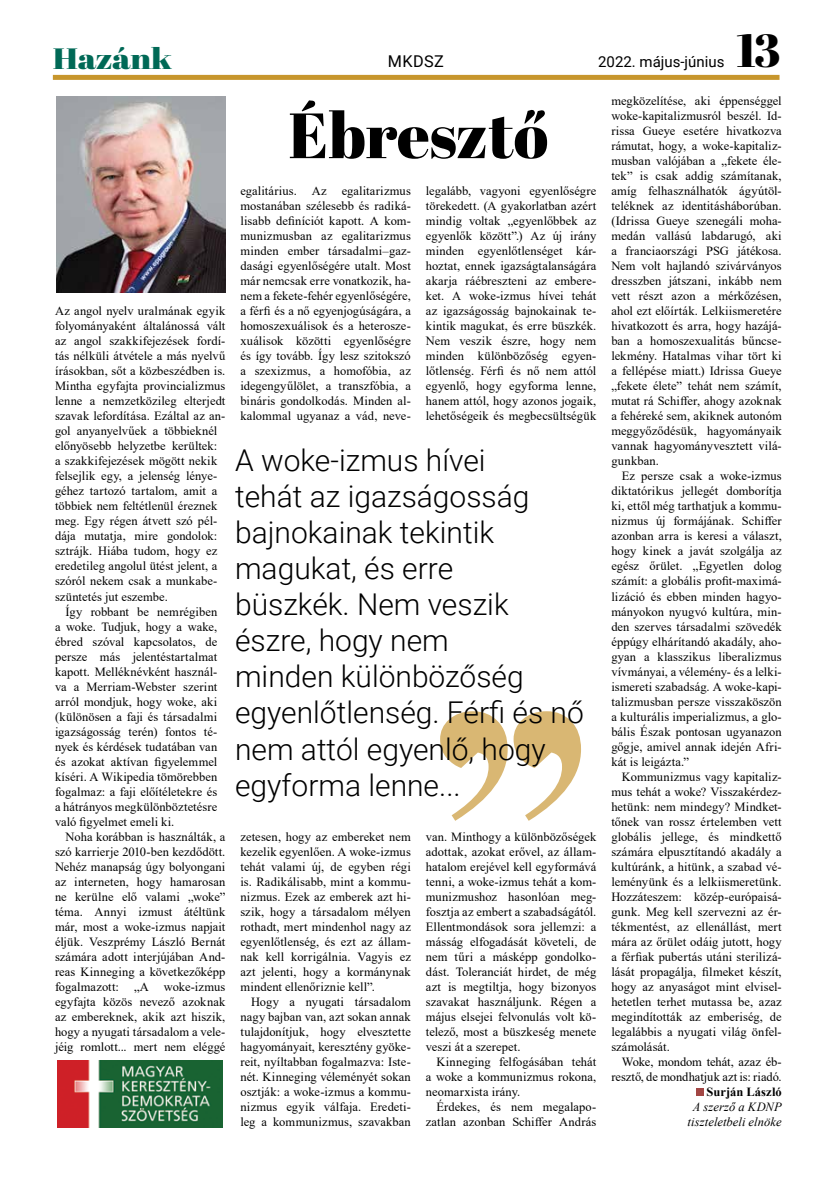
<style>
.page{position:relative;width:833px;height:1188px;background:#fff}
.page>*{position:absolute;margin:0;border:0;box-sizing:border-box;transform-origin:0 0}
.t1{font:396.88px "Abril Fatface";color:#d9b773}
.t2{font:63.75px "Abril Fatface";color:#000}
.t3{font:46.25px "Abril Fatface";color:#000}
.t4{font:300 30px/36px "Roboto";color:#000}
.t5{font:29.38px "Abril Fatface";letter-spacing:-.01em;color:#006956;scale:1.15 1}
.t6{font:16.25px "Roboto";letter-spacing:.02em;color:#000}
.t7{font:15px "Roboto";color:#000}
.t8{font:12.5px/15px "Times New Roman";letter-spacing:.005em;color:#000;text-align:justify}
.t9{font:italic 12.5px/15px "Times New Roman";letter-spacing:.005em;color:#000;text-align:center}
.t10{font:700 12.5px "Times New Roman";letter-spacing:.005em;color:#000}
</style>
<div class="page">
<div style="left:53px;top:75px;width:726px;height:5px;background:#c7962c"></div>
<div style="left:696px;top:1088px;width:7px;height:7px;background:#a24644"></div>
<img style="left:57px;top:96px;width:168px;height:196px">
<img style="left:57px;top:1060px;width:165px;height:66px">
<h3 class="t5" style="left:53px;top:38px;width:105px">Hazánk</h3>
<h3 class="t6" style="left:388px;top:50px;width:57px">MKDSZ</h3>
<p class="t7" style="left:598px;top:51px;width:128px">2022. május-június</p>
<h3 class="t3" style="left:736px;top:18px;width:46px">13</h3>
<h2 class="t2" style="left:288px;top:91px;width:261px">Ébresztő</h2>
<p class="t8" style="left:55px;top:303px;width:172px;text-align:left">Az angol nyelv uralmának egyik folyományaként általánossá vált az angol szakkifejezések fordí&shy;tás nélküli átvétele a más nyelvű írásokban, sőt a közbeszédben is.<br>Mintha egyfajta provincializmus lenne a nemzetközileg elterjedt szavak lefordítása. Ezáltal az an&shy;gol anyanyelvűek a többieknél előnyösebb helyzetbe kerültek: a szakkifejezések mögött nekik felsejlik egy, a jelenség lénye&shy;géhez tartozó tartalom, amit a többiek nem feltétlenül éreznek meg. Egy régen átvett szó pél&shy;dája mutatja, mire gondolok: sztrájk. Hiába tudom, hogy ez eredetileg angolul ütést jelent, a szóról nekem csak a munkabe&shy;szüntetés jut eszembe.</p>
<p class="t8" style="left:55px;top:603px;width:164px;text-indent:11px">Így robbant be nemrégiben a woke. Tudjuk, hogy a wake, ébred szóval kapcsolatos, de persze más jelentéstartalmat kapott. Melléknévként használ&shy;va a Merriam-Webster szerint arról mondjuk, hogy woke, aki (különösen a faji és társadalmi igazságosság terén) fontos té&shy;nyek és kérdések tudatában van és azokat aktívan figyelemmel kíséri. A Wikipedia tömörebben fogalmaz: a faji előítéletekre és a hátrányos megkülönböztetésre való figyelmet emeli ki.</p>
<p class="t8" style="left:55px;top:828px;width:172px;text-indent:11px">Noha korábban is használták, a szó karrierje 2010-ben kezdődött.<br>Nehéz manapság úgy bolyongani az interneten, hogy hamarosan ne kerülne elő valami „woke” téma. Annyi izmust átéltünk már, most a woke-izmus napjait éljük. Veszprémy László Bernát számára adott interjújában And&shy;reas Kinneging a következőképp fogalmazott: „A woke-izmus egyfajta közös nevező azoknak az embereknek, akik azt hiszik, hogy a nyugati társadalom a vele&shy;jéig romlott... mert nem eléggé</p>
<p class="t8" style="left:240px;top:183px;width:172px">egalitárius. Az egalitarizmus mostanában szélesebb és radiká&shy;lisabb definíciót kapott. A kom&shy;munizmusban az egalitarizmus minden ember társadalmi–gaz&shy;dasági egyenlőségére utalt. Most már nemcsak erre vonatkozik, ha&shy;nem a fekete-fehér egyenlőségére, a férfi és a nő egyenjogúságára, a homoszexuálisok és a heterosze&shy;xuálisok közötti egyenlőségre és így tovább. Így lesz szitokszó a szexizmus, a homofóbia, az idegengyűlölet, a transzfóbia, a bináris gondolkodás. Minden al&shy;kalommal ugyanaz a vád, neve-</p>
<p class="t8" style="left:426px;top:183px;width:172px">legalább, vagyoni egyenlőségre törekedett. (A gyakorlatban azért mindig voltak „egyenlőbbek az egyenlők között”.) Az új irány minden egyenlőtlenséget kár&shy;hoztat, ennek igazságtalanságára akarja ráébreszteni az embere&shy;ket. A woke-izmus hívei tehát az igazságosság bajnokainak te&shy;kintik magukat, és erre büszkék.<br>Nem veszik észre, hogy nem minden különbözőség egyen&shy;lőtlenség. Férfi és nő nem attól egyenlő, hogy egyforma lenne, hanem attól, hogy azonos jogaik, lehetőségeik és megbecsültségük</p>
<h3 class="t4" style="left:235px;top:441px;width:350px">A woke-izmus hívei<br>tehát az igazságosság bajnokainak tekintik magukat, és erre<br>büszkék. Nem veszik észre, hogy nem<br>minden különbözőség egyenlőtlenség. Férfi és nő nem attól egyenlő, hogy egyforma lenne...</h3>
<h1 class="t1" style="left:422px;top:342px;width:178px">„</h1>
<p class="t8" style="left:240px;top:828px;width:172px">zetesen, hogy az embereket nem kezelik egyenlően. A woke-izmus tehát valami új, de egyben régi is. Radikálisabb, mint a kommu&shy;nizmus. Ezek az emberek azt hi&shy;szik, hogy a társadalom mélyen rothadt, mert mindenhol nagy az egyenlőtlenség, és ezt az állam&shy;nak kell korrigálnia. Vagyis ez azt jelenti, hogy a kormánynak mindent ellenőriznie kell”.</p>
<p class="t8" style="left:240px;top:993px;width:172px;text-indent:11px">Hogy a nyugati társadalom nagy bajban van, azt sokan annak tulajdonítjuk, hogy elvesztette hagyományait, keresztény gyöke&shy;reit, nyíltabban fogalmazva: Iste&shy;nét. Kinneging véleményét sokan osztják: a woke-izmus a kommu&shy;nizmus egyik válfaja. Eredeti&shy;leg a kommunizmus, szavakban</p>
<p class="t8" style="left:426px;top:828px;width:172px">van. Minthogy a különbözőségek adottak, azokat erővel, az állam&shy;hatalom erejével kell egyformává tenni, a woke-izmus tehát a kom&shy;munizmushoz hasonlóan meg&shy;fosztja az embert a szabadságától.<br>Ellentmondások sora jellemzi: a másság elfogadását követeli, de nem tűri a másképp gondolko&shy;dást. Toleranciát hirdet, de még azt is megtiltja, hogy bizonyos szavakat használjunk. Régen a május elsejei felvonulás volt kö&shy;telező, most a büszkeség menete veszi át a szerepet.</p>
<p class="t8" style="left:426px;top:1053px;width:172px;text-indent:11px">Kinneging felfogásában tehát a woke a kommunizmus rokona, neomarxista irány.</p>
<p class="t8" style="left:426px;top:1098px;width:172px;text-align:right">Érdekes, és nem megalapo&shy;zatlan azonban Schiffer András</p>
<p class="t8" style="left:611px;top:93px;width:172px">megközelítése, aki éppenséggel woke-kapitalizmusról beszél. Id&shy;rissa Gueye esetére hivatkozva rámutat, hogy, a woke-kapitaliz&shy;musban valójában a „fekete éle&shy;tek” is csak addig számítanak, amíg felhasználhatók ágyútöl&shy;teléknek az identitásháborúban. (Idrissa Gueye szenegáli moha&shy;medán vallású labdarugó, aki a franciaországi PSG játékosa.<br>Nem volt hajlandó szivárványos dresszben játszani, inkább nem vett részt azon a mérkőzésen, ahol ezt előírták. Lelkiismeretére hivatkozott és arra, hogy hazájá&shy;ban a homoszexualitás bűncse&shy;lekmény. Hatalmas vihar tört ki a fellépése miatt.) Idrissa Gueye „fekete élete” tehát nem számít, mutat rá Schiffer, ahogy azoknak a fehéreké sem, akiknek autonóm meggyőződésük, hagyományaik vannak hagyományvesztett vilá&shy;gunkban.</p>
<p class="t8" style="left:611px;top:468px;width:172px;text-indent:11px">Ez persze csak a woke-izmus diktatórikus jellegét domborítja ki, ettől még tarthatjuk a kommu&shy;nizmus új formájának. Schiffer azonban arra is keresi a választ, hogy kinek a javát szolgálja az egész őrület. „Egyetlen dolog számít: a globális profit-maximá&shy;lizáció és ebben minden hagyo&shy;mányokon nyugvó kultúra, min&shy;den szerves társadalmi szövedék éppúgy elhárítandó akadály, aho&shy;gyan a klasszikus liberalizmus vívmányai, a vélemény- és a lelki&shy;ismereti szabadság. A woke-kapi&shy;talizmusban persze visszaköszön a kulturális imperializmus, a glo&shy;bális Észak pontosan ugyanazon gőgje, amivel annak idején Afri&shy;kát is leigázta.”</p>
<p class="t8" style="left:611px;top:768px;width:172px;text-indent:11px">Kommunizmus vagy kapitaliz&shy;mus tehát a woke? Visszakérdez&shy;hetünk: nem mindegy? Mindket&shy;tőnek van rossz értelemben vett globális jellege, és mindkettő számára elpusztítandó akadály a kultúránk, a hitünk, a szabad vé&shy;leményünk és a lelkiismeretünk.<br>Hozzáteszem: közép-európaisá&shy;gunk. Meg kell szervezni az ér&shy;tékmentést, az ellenállást, mert mára az őrület odáig jutott, hogy a férfiak pubertás utáni sterilizá&shy;lását propagálja, filmeket készít, hogy az anyaságot mint elvisel&shy;hetetlen terhet mutassa be, azaz megindították az emberiség, de legalábbis a nyugati világ önfel&shy;számolását.</p>
<p class="t8" style="left:611px;top:1053px;width:172px;text-align:right">Woke, mondom tehát, azaz éb&shy;resztő, de mondhatjuk azt is: riadó.</p>
<p class="t10" style="left:706px;top:1082px;width:77px">Surján László</p>
<p class="t9" style="left:687px;top:1098px;width:96px">A szerző a KDNP tiszteletbeli elnöke</p>
</div>
